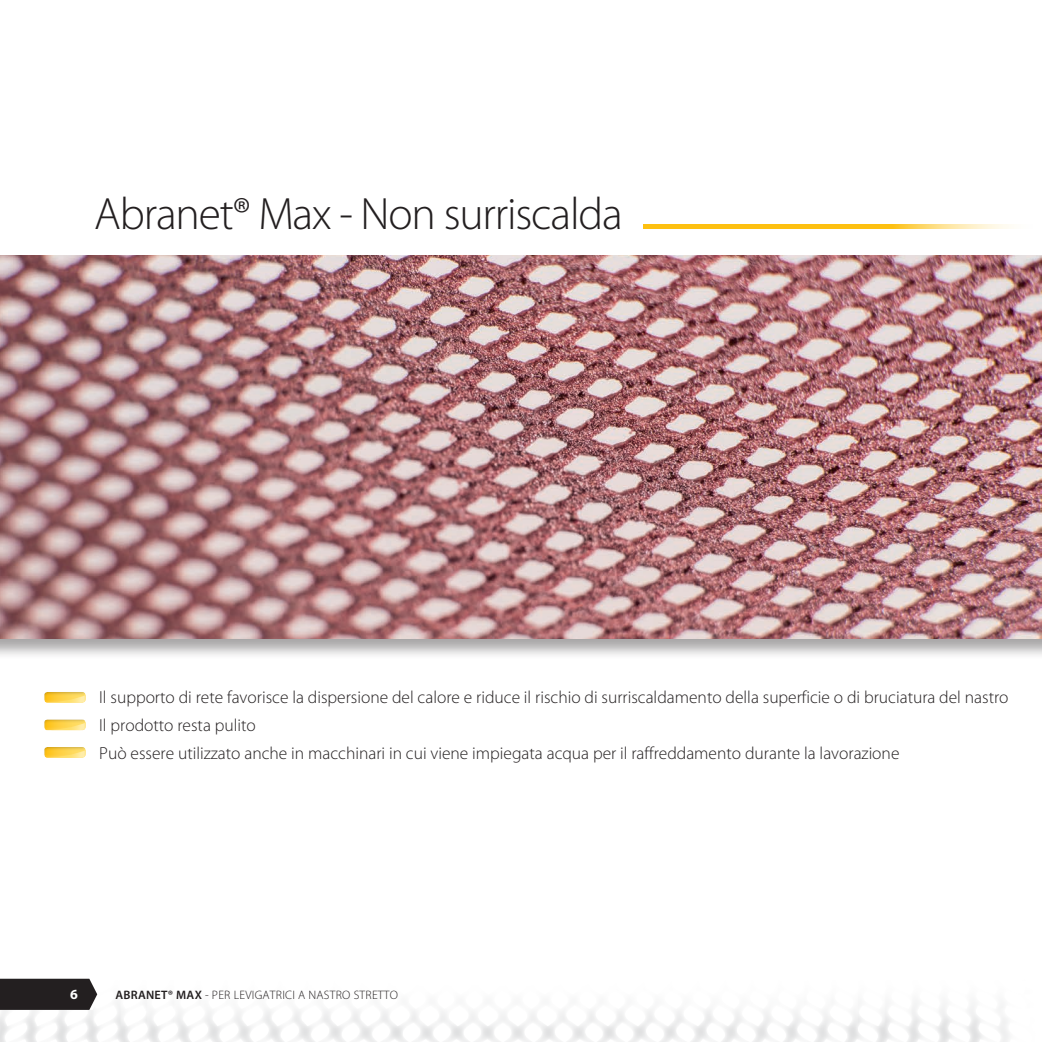
<style>
.page{position:relative;width:1042px;height:1042px;background:#fff}
.page>*{position:absolute;margin:0;border:0;box-sizing:border-box;transform-origin:0 0}
.t1{font:300 45.5px "Myriad Pro";letter-spacing:-.025em;color:#231f20}
.t2{font:300 17.5px/28px "Myriad Pro";color:#231f20}
.t3{font:700 14px "Myriad Pro";color:#fff}
.t4{font:300 12.25px "Myriad Pro";letter-spacing:.02em;color:#231f20}
.s1{font-weight:600}
</style>
<div class="page">
<svg style="left:0;top:1002px;width:1009px;height:40px"></svg>
<svg style="left:0;top:978px;width:101px;height:32px"></svg>
<div style="left:0;top:631px;width:1042px;height:269px;background:#231f20;opacity:.4"></div>
<svg style="left:643px;top:224px;width:368px;height:5px;fill:#fdc011"></svg>
<div style="left:41px;top:692px;width:45px;height:13px;background:#fff"></div>
<div style="left:41px;top:691px;width:45px;height:12px;background:#231f20;opacity:.75"></div>
<svg style="left:51px;top:695px;width:35px;height:8px"></svg>
<div style="left:41px;top:719px;width:45px;height:14px;background:#fff"></div>
<div style="left:41px;top:719px;width:45px;height:12px;background:#231f20;opacity:.75"></div>
<svg style="left:51px;top:723px;width:35px;height:7px"></svg>
<div style="left:41px;top:747px;width:45px;height:13px;background:#fff"></div>
<div style="left:41px;top:746px;width:45px;height:12px;background:#231f20;opacity:.75"></div>
<svg style="left:51px;top:750px;width:35px;height:8px"></svg>
<img style="left:0;top:255px;width:1042px;height:384px">
<p class="t1" style="left:94px;top:189px;width:530px">Abranet® Max - Non surriscalda</p>
<p class="t2" style="left:99px;top:683px;width:911px">Il supporto di rete favorisce la dispersione del calore e riduce il rischio di surriscaldamento della superficie o di bruciatura del nastro<br>Il prodotto resta pulito<br>Può essere utilizzato anche in macchinari in cui viene impiegata acqua per il raffreddamento durante la lavorazione</p>
<p class="t3" style="left:70px;top:987px;width:9px">6</p>
<p class="t4" style="left:115px;top:988px;width:284px"><span class="s1">ABRANET® MAX</span> - PER LEVIGATRICI A NASTRO STRETTO</p>
</div>
